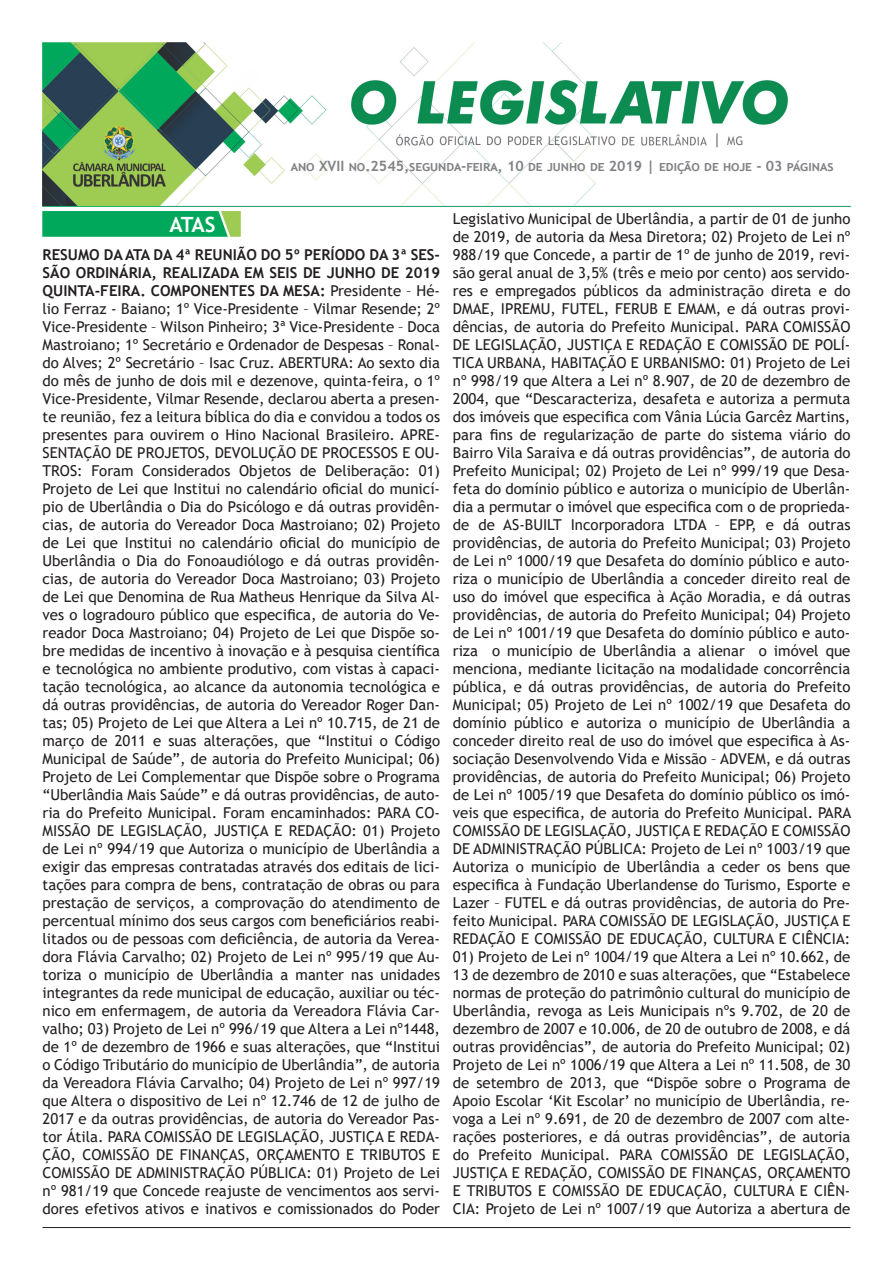
<style>
.page{position:relative;width:893px;height:1263px;background:#fff}
.page>*{position:absolute;margin:0;border:0;box-sizing:border-box;transform-origin:0 0}
.t1{font:700 21px "Trebuchet MS";color:#fff}
.t2{font:15px/18px "Trebuchet MS";color:#231f20;text-align:justify}
.t3{font:700 14.25px "Trebuchet MS";color:#808285}
.s1{font-weight:700}
</style>
<div class="page">
<img style="left:43px;top:43px;width:807px;height:163px">
<hr style="left:43px;top:1227px;width:807px;height:1px;background:#231f20">
<img style="left:43px;top:212px;width:197px;height:24px">
<p class="t3" style="left:291px;top:157px;width:544px">ano XVII no.2545,segunda-feira, 10 de junho de 2019 | edição de hoje - 03 páginas</p>
<p class="t1" style="left:169px;top:211px;width:48px">ATAS</p>
<p class="t2" style="left:43px;top:245px;width:399px"><span class="s1">RESUMO DA ATA DA 4ª REUNIÃO DO 5º PERÍODO DA 3ª SES-SÃO ORDINÁRIA, REALIZADA EM SEIS DE JUNHO DE 2019<br>QUINTA-FEIRA. COMPONENTES DA MESA:</span> Presidente – Hé&shy;lio Ferraz - Baiano; 1º Vice-Presidente – Vilmar Resende; 2º Vice-Presidente – Wilson Pinheiro; 3ª Vice-Presidente – Doca Mastroiano; 1º Secretário e Ordenador de Despesas – Ronal&shy;do Alves; 2º Secretário – Isac Cruz. ABERTURA: Ao sexto dia do mês de junho de dois mil e dezenove, quinta-feira, o 1º Vice-Presidente, Vilmar Resende, declarou aberta a presen&shy;te reunião, fez a leitura bíblica do dia e convidou a todos os presentes para ouvirem o Hino Nacional Brasileiro. APRE-SENTAÇÃO DE PROJETOS, DEVOLUÇÃO DE PROCESSOS E OU-TROS: Foram Considerados Objetos de Deliberação: 01)<br>Projeto de Lei que Institui no calendário oficial do municí&shy;pio de Uberlândia o Dia do Psicólogo e dá outras providên&shy;cias, de autoria do Vereador Doca Mastroiano; 02) Projeto de Lei que Institui no calendário oficial do município de Uberlândia o Dia do Fonoaudiólogo e dá outras providên&shy;cias, de autoria do Vereador Doca Mastroiano; 03) Projeto de Lei que Denomina de Rua Matheus Henrique da Silva Al&shy;ves o logradouro público que especifica, de autoria do Ve&shy;reador Doca Mastroiano; 04) Projeto de Lei que Dispõe so&shy;bre medidas de incentivo à inovação e à pesquisa científica e tecnológica no ambiente produtivo, com vistas à capaci&shy;tação tecnológica, ao alcance da autonomia tecnológica e dá outras providências, de autoria do Vereador Roger Dan&shy;tas; 05) Projeto de Lei que Altera a Lei nº 10.715, de 21 de março de 2011 e suas alterações, que “Institui o Código Municipal de Saúde”, de autoria do Prefeito Municipal; 06)<br>Projeto de Lei Complementar que Dispõe sobre o Programa “Uberlândia Mais Saúde” e dá outras providências, de auto&shy;ria do Prefeito Municipal. Foram encaminhados: PARA CO-MISSÃO DE LEGISLAÇÃO, JUSTIÇA E REDAÇÃO: 01) Projeto de Lei nº 994/19 que Autoriza o município de Uberlândia a exigir das empresas contratadas através dos editais de lici&shy;tações para compra de bens, contratação de obras ou para prestação de serviços, a comprovação do atendimento de percentual mínimo dos seus cargos com beneficiários reabi&shy;litados ou de pessoas com deficiência, de autoria da Verea&shy;dora Flávia Carvalho; 02) Projeto de Lei nº 995/19 que Au&shy;toriza o município de Uberlândia a manter nas unidades integrantes da rede municipal de educação, auxiliar ou téc&shy;nico em enfermagem, de autoria da Vereadora Flávia Car&shy;valho; 03) Projeto de Lei nº 996/19 que Altera a Lei nº1448, de 1º de dezembro de 1966 e suas alterações, que “Institui o Código Tributário do município de Uberlândia”, de autoria da Vereadora Flávia Carvalho; 04) Projeto de Lei nº 997/19 que Altera o dispositivo de Lei nº 12.746 de 12 de julho de 2017 e da outras providências, de autoria do Vereador Pas&shy;tor Átila. PARA COMISSÃO DE LEGISLAÇÃO, JUSTIÇA E REDA-ÇÃO, COMISSÃO DE FINANÇAS, ORÇAMENTO E TRIBUTOS E COMISSÃO DE ADMINISTRAÇÃO PÚBLICA: 01) Projeto de Lei nº 981/19 que Concede reajuste de vencimentos aos servi&shy;dores efetivos ativos e inativos e comissionados do Poder</p>
<p class="t2" style="left:453px;top:210px;width:400px">Legislativo Municipal de Uberlândia, a partir de 01 de junho de 2019, de autoria da Mesa Diretora; 02) Projeto de Lei nº 988/19 que Concede, a partir de 1º de junho de 2019, revi&shy;são geral anual de 3,5% (três e meio por cento) aos servido&shy;res e empregados públicos da administração direta e do DMAE, IPREMU, FUTEL, FERUB E EMAM, e dá outras provi&shy;dências, de autoria do Prefeito Municipal. PARA COMISSÃO DE LEGISLAÇÃO, JUSTIÇA E REDAÇÃO E COMISSÃO DE POLÍ-TICA URBANA, HABITAÇÃO E URBANISMO: 01) Projeto de Lei nº 998/19 que Altera a Lei nº 8.907, de 20 de dezembro de 2004, que “Descaracteriza, desafeta e autoriza a permuta dos imóveis que especifica com Vânia Lúcia Garcêz Martins, para fins de regularização de parte do sistema viário do Bairro Vila Saraiva e dá outras providências”, de autoria do Prefeito Municipal; 02) Projeto de Lei nº 999/19 que Desa&shy;feta do domínio público e autoriza o município de Uberlân&shy;dia a permutar o imóvel que especifica com o de proprieda&shy;de de AS-BUILT Incorporadora LTDA – EPP, e dá outras providências, de autoria do Prefeito Municipal; 03) Projeto de Lei nº 1000/19 que Desafeta do domínio público e auto&shy;riza o município de Uberlândia a conceder direito real de uso do imóvel que especifica à Ação Moradia, e dá outras providências, de autoria do Prefeito Municipal; 04) Projeto de Lei nº 1001/19 que Desafeta do domínio público e auto&shy;riza o município de Uberlândia a alienar o imóvel que menciona, mediante licitação na modalidade concorrência pública, e dá outras providências, de autoria do Prefeito Municipal; 05) Projeto de Lei nº 1002/19 que Desafeta do domínio público e autoriza o município de Uberlândia a conceder direito real de uso do imóvel que especifica à As&shy;sociação Desenvolvendo Vida e Missão – ADVEM, e dá outras providências, de autoria do Prefeito Municipal; 06) Projeto de Lei nº 1005/19 que Desafeta do domínio público os imó&shy;veis que especifica, de autoria do Prefeito Municipal. PARA COMISSÃO DE LEGISLAÇÃO, JUSTIÇA E REDAÇÃO E COMISSÃO DE ADMINISTRAÇÃO PÚBLICA: Projeto de Lei nº 1003/19 que Autoriza o município de Uberlândia a ceder os bens que especifica à Fundação Uberlandense do Turismo, Esporte e Lazer – FUTEL e dá outras providências, de autoria do Pre&shy;feito Municipal. PARA COMISSÃO DE LEGISLAÇÃO, JUSTIÇA E REDAÇÃO E COMISSÃO DE EDUCAÇÃO, CULTURA E CIÊNCIA:</p>
<p class="t2" style="left:453px;top:948px;width:399px">01) Projeto de Lei nº 1004/19 que Altera a Lei nº 10.662, de 13 de dezembro de 2010 e suas alterações, que “Estabelece normas de proteção do patrimônio cultural do município de Uberlândia, revoga as Leis Municipais nºs 9.702, de 20 de dezembro de 2007 e 10.006, de 20 de outubro de 2008, e dá outras providências”, de autoria do Prefeito Municipal; 02)<br>Projeto de Lei nº 1006/19 que Altera a Lei nº 11.508, de 30 de setembro de 2013, que “Dispõe sobre o Programa de Apoio Escolar ‘Kit Escolar’ no município de Uberlândia, re&shy;voga a Lei nº 9.691, de 20 de dezembro de 2007 com alte&shy;rações posteriores, e dá outras providências”, de autoria do Prefeito Municipal. PARA COMISSÃO DE LEGISLAÇÃO, JUSTIÇA E REDAÇÃO, COMISSÃO DE FINANÇAS, ORÇAMENTO E TRIBUTOS E COMISSÃO DE EDUCAÇÃO, CULTURA E CIÊN-CIA: Projeto de Lei nº 1007/19 que Autoriza a abertura de</p>
</div>
